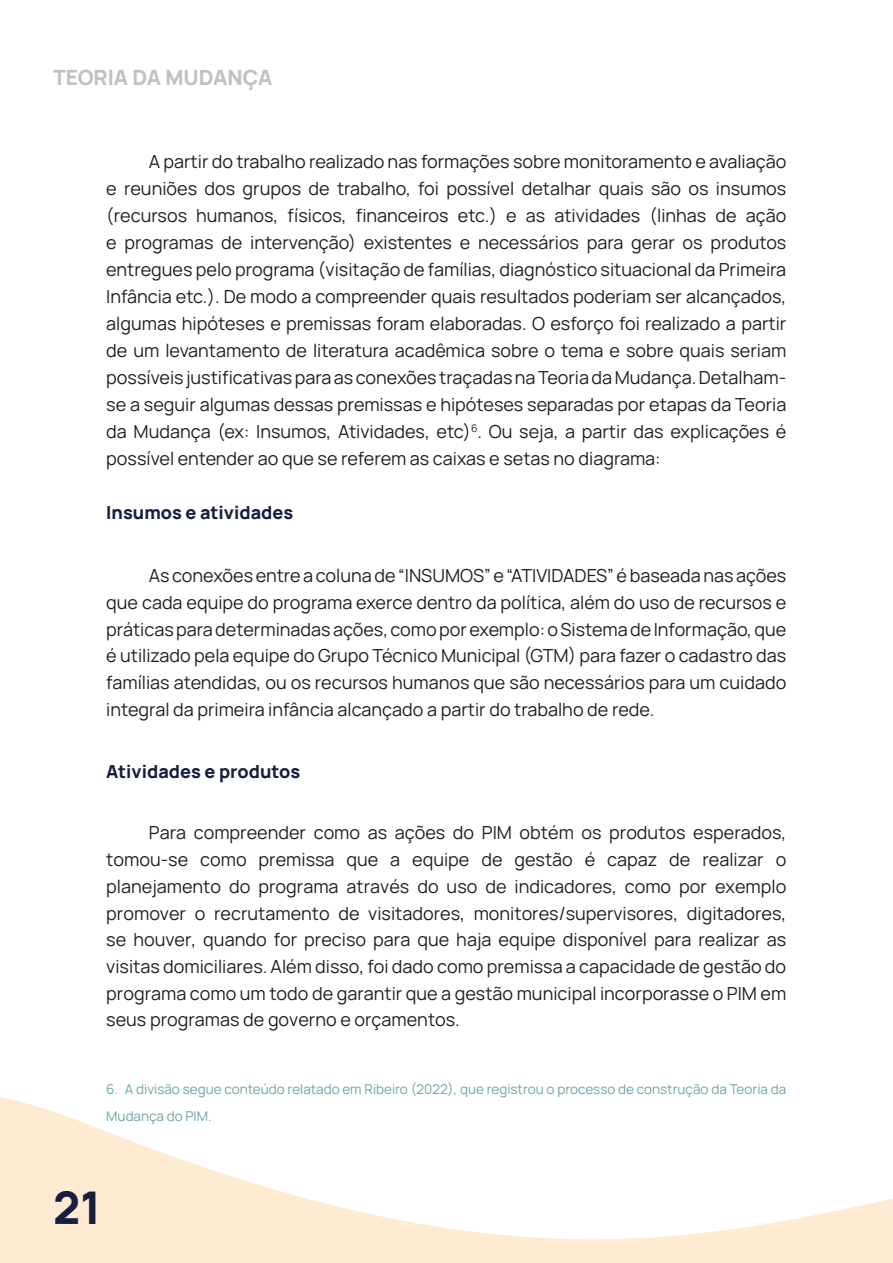
<style>
.page{position:relative;width:893px;height:1263px;background:#fff}
.page>*{position:absolute;margin:0;border:0;box-sizing:border-box;transform-origin:0 0}
.t1{font:200 45px "Manrope";color:#181e3f}
.t2{font:200 21px "Manrope";color:#c0c2c1}
.t3{font:200 18px/27px "Manrope";color:#231f20;text-align:justify}
.t4{font:200 18px "Manrope";color:#181e3f}
.t5{font:200 13.5px/27px "Manrope";color:#6ca6a3}
</style>
<div class="page">
<svg style="left:0;top:1097px;width:893px;height:166px"></svg>
<p class="t2" style="left:53px;top:63px;width:221px">TEORIA DA MUDANÇA</p>
<p class="t3" style="left:106px;top:147px;width:682px;text-indent:43px">A partir do trabalho realizado nas formações sobre monitoramento e avaliação e reuniões dos grupos de trabalho, foi possível detalhar quais são os insumos (recursos humanos, físicos, financeiros etc.) e as atividades (linhas de ação e programas de intervenção) existentes e necessários para gerar os produtos entregues pelo programa (visitação de famílias, diagnóstico situacional da Primeira Infância etc.). De modo a compreender quais resultados poderiam ser alcançados, algumas hipóteses e premissas foram elaboradas. O esforço foi realizado a partir de um levantamento de literatura acadêmica sobre o tema e sobre quais seriam possíveis justificativas para as conexões traçadas na Teoria da Mudança. Detalham&shy;se a seguir algumas dessas premissas e hipóteses separadas por etapas da Teoria da Mudança (ex: Insumos, Atividades, etc)<sup>6</sup>. Ou seja, a partir das explicações é possível entender ao que se referem as caixas e setas no diagrama:</p>
<p class="t4" style="left:106px;top:500px;width:188px">Insumos e atividades</p>
<p class="t3" style="left:106px;top:561px;width:682px;text-indent:43px">As conexões entre a coluna de “INSUMOS” e “ATIVIDADES” é baseada nas ações que cada equipe do programa exerce dentro da política, além do uso de recursos e práticas para determinadas ações, como por exemplo: o Sistema de Informação, que é utilizado pela equipe do Grupo Técnico Municipal (GTM) para fazer o cadastro das famílias atendidas, ou os recursos humanos que são necessários para um cuidado integral da primeira infância alcançado a partir do trabalho de rede.</p>
<p class="t4" style="left:106px;top:758px;width:196px">Atividades e produtos</p>
<p class="t3" style="left:106px;top:819px;width:681px;text-indent:43px">Para compreender como as ações do PIM obtém os produtos esperados, tomou-se como premissa que a equipe de gestão é capaz de realizar o planejamento do programa através do uso de indicadores, como por exemplo promover o recrutamento de visitadores, monitores/supervisores, digitadores, se houver, quando for preciso para que haja equipe disponível para realizar as visitas domiciliares. Além disso, foi dado como premissa a capacidade de gestão do programa como um todo de garantir que a gestão municipal incorporasse o PIM em seus programas de governo e orçamentos.</p>
<p class="t5" style="left:106px;top:1075px;width:681px">6. A divisão segue conteúdo relatado em Ribeiro (2022), que registrou o processo de construção da Teoria da<br>Mudança do PIM.</p>
<h1 class="t1" style="left:53px;top:1176px;width:49px">21</h1>
</div>
